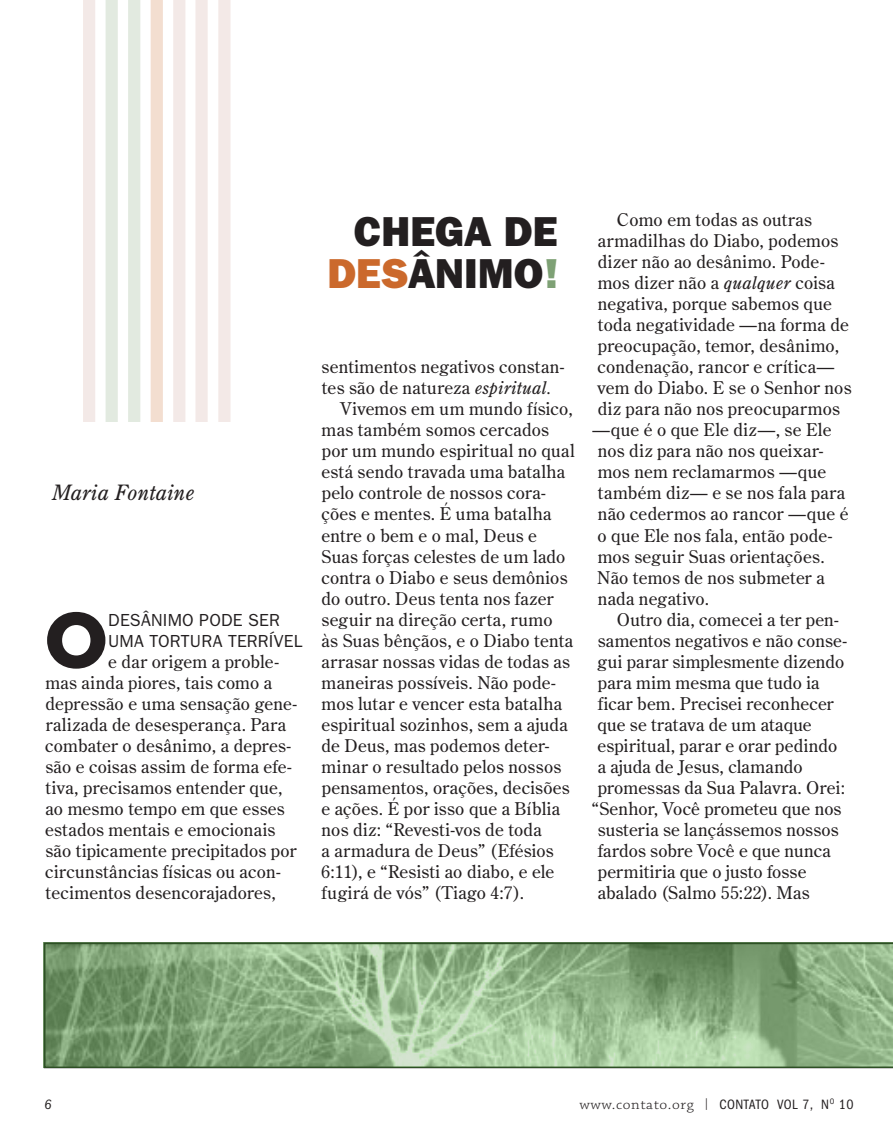
<style>
.page{position:relative;width:893px;height:1132px;background:#fff}
.page>*{position:absolute;margin:0;border:0;box-sizing:border-box;transform-origin:0 0}
.t1{font:700 75.77px "Geometric Slab 703 BT Xtra";color:#231f20}
.t2{font:800 42px/42px "Franklin Gothic";letter-spacing:-.005em;color:#231f20;text-align:right}
.t3{font:italic 21px "Century Old Style Std";color:#231f20}
.t4{font:17.5px/21px "Century Old Style Std";letter-spacing:.015em;color:#231f20}
.t5{font:17.5px/21px "Franklin Gothic";letter-spacing:.015em;color:#231f20}
.t6{font:300 14.88px "Chaparral Pro";letter-spacing:.04em;color:#231f20;scale:1.06 1}
.s1{color:#cb692c}
.s2{color:#7ea175}
.s3{font-style:italic}
.s4{font-size:11.72px}
.s5{font-family:"Franklin Gothic";font-weight:400;font-stretch:condensed;font-size:14px}
</style>
<div class="page">
<div style="left:83px;top:0;width:12px;height:1131px;background:#f3e9e7"></div>
<div style="left:106px;top:0;width:12px;height:1131px;background:#e2eae0"></div>
<div style="left:128px;top:0;width:12px;height:1131px;background:#e2eae0"></div>
<div style="left:151px;top:0;width:12px;height:1131px;background:#f3ded0"></div>
<div style="left:173px;top:0;width:12px;height:1131px;background:#f3e9e7"></div>
<div style="left:195px;top:0;width:13px;height:1131px;background:#f3e9e7"></div>
<div style="left:218px;top:0;width:13px;height:1131px;background:#f3e9e7"></div>
<div style="left:33px;top:422px;width:267px;height:709px;background:#fff"></div>
<svg style="left:44px;top:942px;width:849px;height:125px;background:#8cae83"></svg>
<p class="t3" style="left:52px;top:479px;width:144px">Maria Fontaine</p>
<h1 class="t1" style="left:45px;top:594px;width:64px">O</h1>
<p class="t5" style="left:108px;top:609px;width:196px">DESÂNIMO PODE SER<br>UMA TORTURA TERRÍVEL</p>
<p class="t4" style="left:45px;top:650px;width:253px;text-indent:63px">e dar origem a proble&shy;mas ainda piores, tais como a depressão e uma sensação gene&shy;ralizada de desesperança. Para combater o desânimo, a depres&shy;são e coisas assim de forma efe&shy;tiva, precisamos entender que, ao mesmo tempo em que esses estados mentais e emocionais são tipicamente precipitados por circunstâncias físicas ou acon&shy;tecimentos desencorajadores,</p>
<h2 class="t2" style="left:327px;top:210px;width:232px">CHEGA DE<br><span class="s1">DES</span>ÂNIMO<span class="s2">!</span></h2>
<p class="t4" style="left:321px;top:356px;width:244px">sentimentos negativos constan-</p>
<p class="t4" style="left:322px;top:377px;width:232px">tes são de natureza <span class="s3">espiritual.</span></p>
<p class="t4" style="left:340px;top:398px;width:234px">Vivemos em um mundo físico,</p>
<p class="t4" style="left:322px;top:419px;width:229px">mas também somos cercados</p>
<p class="t4" style="left:322px;top:440px;width:254px">por um mundo espiritual no qual</p>
<p class="t4" style="left:321px;top:461px;width:245px">está sendo travada uma batalha</p>
<p class="t4" style="left:322px;top:482px;width:225px">pelo controle de nossos cora-</p>
<p class="t4" style="left:321px;top:503px;width:231px">ções e mentes. É uma batalha</p>
<p class="t4" style="left:321px;top:524px;width:217px">entre o bem e o mal, Deus e</p>
<p class="t4" style="left:322px;top:545px;width:245px">Suas forças celestes de um lado</p>
<p class="t4" style="left:321px;top:566px;width:248px">contra o Diabo e seus demônios</p>
<p class="t4" style="left:321px;top:587px;width:234px">do outro. Deus tenta nos fazer</p>
<p class="t4" style="left:321px;top:608px;width:233px">seguir na direção certa, rumo</p>
<p class="t4" style="left:322px;top:629px;width:253px">às Suas bênçãos, e o Diabo tenta</p>
<p class="t4" style="left:322px;top:650px;width:250px">arrasar nossas vidas de todas as</p>
<p class="t4" style="left:322px;top:671px;width:236px">maneiras possíveis. Não pode-</p>
<p class="t4" style="left:322px;top:692px;width:242px">mos lutar e vencer esta batalha</p>
<p class="t4" style="left:321px;top:713px;width:248px">espiritual sozinhos, sem a ajuda</p>
<p class="t4" style="left:321px;top:734px;width:229px">de Deus, mas podemos deter-</p>
<p class="t4" style="left:322px;top:755px;width:241px">minar o resultado pelos nossos</p>
<p class="t4" style="left:322px;top:776px;width:250px">pensamentos, orações, decisões</p>
<p class="t4" style="left:321px;top:797px;width:240px">e ações. É por isso que a Bíblia</p>
<p class="t4" style="left:322px;top:818px;width:222px">nos diz: “Revesti-vos de toda</p>
<p class="t4" style="left:322px;top:839px;width:234px">a armadura de Deus” (Efésios</p>
<p class="t4" style="left:321px;top:860px;width:235px">6:11), e “Resisti ao diabo, e ele</p>
<p class="t4" style="left:322px;top:881px;width:204px">fugirá de vós” (Tiago 4:7).</p>
<p class="t4" style="left:617px;top:209px;width:196px">Como em todas as outras</p>
<p class="t4" style="left:598px;top:230px;width:242px">armadilhas do Diabo, podemos</p>
<p class="t4" style="left:598px;top:251px;width:228px">dizer não ao desânimo. Pode-</p>
<p class="t4" style="left:598px;top:272px;width:238px">mos dizer não a <span class="s3">qualquer</span> coisa</p>
<p class="t4" style="left:598px;top:293px;width:236px">negativa, porque sabemos que</p>
<p class="t4" style="left:598px;top:314px;width:252px">toda negatividade —na forma de</p>
<p class="t4" style="left:598px;top:335px;width:243px">preocupação, temor, desânimo,</p>
<p class="t4" style="left:598px;top:356px;width:238px">condenação, rancor e crítica—</p>
<p class="t4" style="left:598px;top:377px;width:255px">vem do Diabo. E se o Senhor nos</p>
<p class="t4" style="left:598px;top:398px;width:244px">diz para não nos preocuparmos</p>
<p class="t4" style="left:592px;top:419px;width:241px">—que é o que Ele diz—, se Ele</p>
<p class="t4" style="left:598px;top:440px;width:227px">nos diz para não nos queixar-</p>
<p class="t4" style="left:598px;top:461px;width:230px">mos nem reclamarmos —que</p>
<p class="t4" style="left:598px;top:482px;width:249px">também diz— e se nos fala para</p>
<p class="t4" style="left:598px;top:503px;width:252px">não cedermos ao rancor —que é</p>
<p class="t4" style="left:597px;top:524px;width:236px">o que Ele nos fala, então pode-</p>
<p class="t4" style="left:598px;top:545px;width:229px">mos seguir Suas orientações.</p>
<p class="t4" style="left:597px;top:566px;width:229px">Não temos de nos submeter a</p>
<p class="t4" style="left:598px;top:587px;width:113px">nada negativo.</p>
<p class="t4" style="left:617px;top:608px;width:223px">Outro dia, comecei a ter pen-</p>
<p class="t4" style="left:598px;top:629px;width:251px">samentos negativos e não conse-</p>
<p class="t4" style="left:597px;top:650px;width:248px">gui parar simplesmente dizendo</p>
<p class="t4" style="left:598px;top:671px;width:223px">para mim mesma que tudo ia</p>
<p class="t4" style="left:598px;top:692px;width:238px">ficar bem. Precisei reconhecer</p>
<p class="t4" style="left:597px;top:713px;width:216px">que se tratava de um ataque</p>
<p class="t4" style="left:598px;top:734px;width:241px">espiritual, parar e orar pedindo</p>
<p class="t4" style="left:598px;top:755px;width:206px">a ajuda de Jesus, clamando</p>
<p class="t4" style="left:598px;top:776px;width:249px">promessas da Sua Palavra. Orei:</p>
<p class="t4" style="left:592px;top:797px;width:251px">“Senhor, Você prometeu que nos</p>
<p class="t4" style="left:598px;top:818px;width:242px">susteria se lançássemos nossos</p>
<p class="t4" style="left:598px;top:839px;width:235px">fardos sobre Você e que nunca</p>
<p class="t4" style="left:598px;top:860px;width:210px">permitiria que o justo fosse</p>
<p class="t4" style="left:598px;top:881px;width:213px">abalado (Salmo 55:22). Mas</p>
<p class="t6" style="left:579px;top:1095px;width:260px">www.contato.org <span class="s4">|</span> <span class="s5">CONTATO VOL 7, N</span><sup>O</sup> <span class="s5">10</span></p>
</div>
